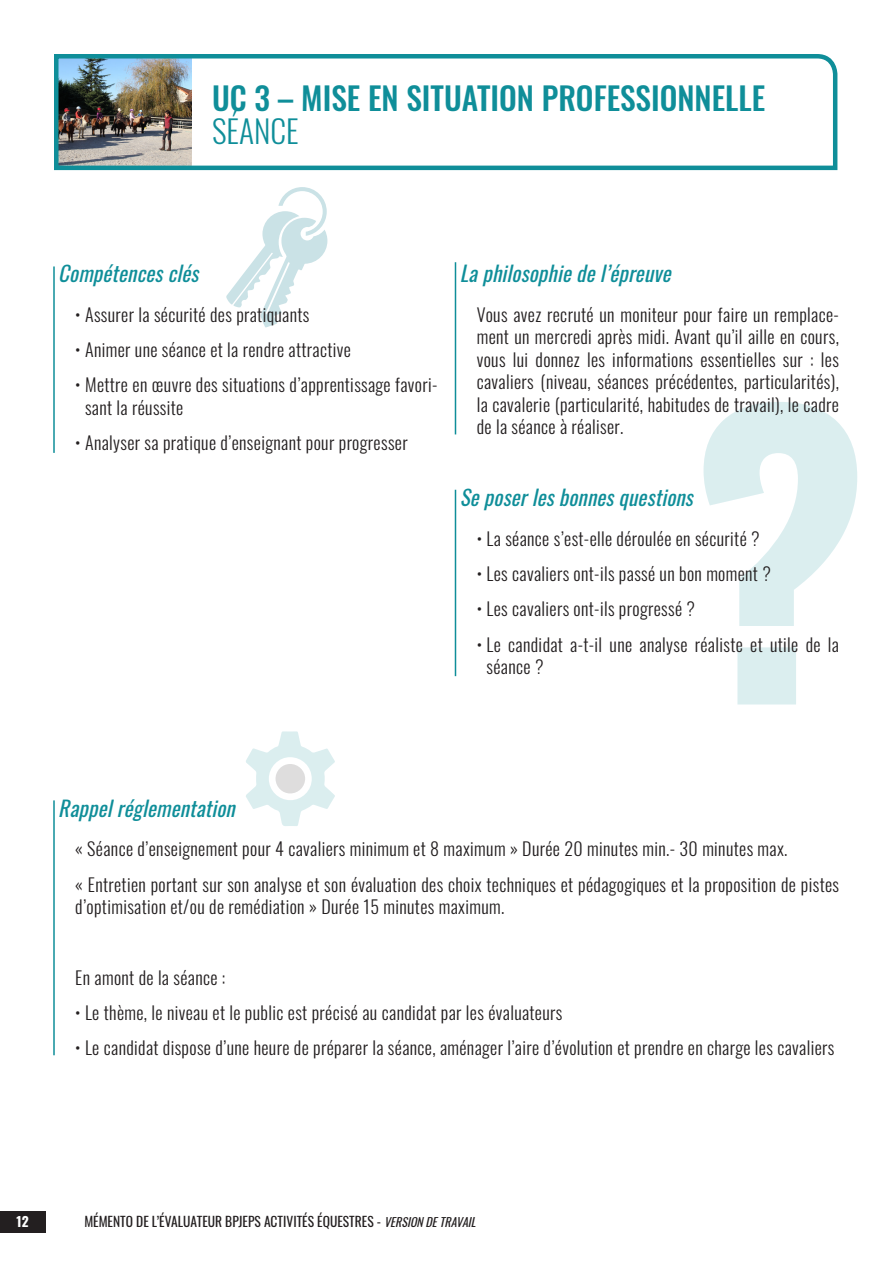
<style>
.page{position:relative;width:893px;height:1263px;background:#fff}
.page>*{position:absolute;margin:0;border:0;box-sizing:border-box;transform-origin:0 0}
.t1{font:500 31.5px "Oswald";color:#0f8e99}
.t2{font:300 31.5px "Oswald";color:#0f8e99}
.t3{font:italic 21px "Oswald";color:#0f8e99}
.t4{font:300 18px/22.5px "Oswald";letter-spacing:.02em;color:#231f20}
.t5{font:13.5px "Oswald";color:#231f20}
.t6{font:700 13.5px "Oswald";color:#fff}
.s1{font-style:italic;font-size:12px}
</style>
<div class="page">
<div style="left:0;top:1209px;width:45px;height:26px;background:linear-gradient(to right,#fff,#fff)"></div>
<div style="left:0;top:1211px;width:45px;height:21px;background:#231f20"></div>
<svg style="left:226px;top:187px;width:101px;height:141px"></svg>
<svg style="left:54px;top:54px;width:784px;height:117px"></svg>
<svg style="left:703px;top:402px;width:154px;height:302px"></svg>
<hr style="left:53px;top:266px;width:2px;height:187px;background:#0f8e99">
<hr style="left:53px;top:800px;width:2px;height:255px;background:#0f8e99">
<hr style="left:455px;top:262px;width:1px;height:172px;background:#0f8e99">
<hr style="left:455px;top:490px;width:1px;height:186px;background:#0f8e99">
<svg style="left:246px;top:731px;width:89px;height:95px"></svg>
<div style="left:275px;top:764px;width:30px;height:29px;background:#dedddd;border-radius:50%"></div>
<h1 class="t1" style="left:212px;top:81px;width:555px">UC 3 – MISE EN SITUATION PROFESSIONNELLE</h1>
<h1 class="t2" style="left:212px;top:103px;width:88px">SÉANCE</h1>
<p class="t3" style="left:58px;top:255px;width:149px">Compétencesclés</p>
<p class="t4" style="left:75px;top:301px;width:236px">• Assurer la sécurité des pratiquants</p>
<p class="t4" style="left:75px;top:336px;width:277px">• Animer une séance et la rendre attractive</p>
<p class="t4" style="left:85px;top:372px;width:354px;text-indent:-10px">• Mettre en œuvre des situations d’apprentissage favori&shy;sant la réussite</p>
<p class="t4" style="left:75px;top:429px;width:334px">• Analyser sa pratique d’enseignant pour progresser</p>
<p class="t3" style="left:460px;top:255px;width:219px">Laphilosophiedel’épreuve</p>
<p class="t4" style="left:477px;top:301px;width:364px;text-align:justify">Vous avez recruté un moniteur pour faire un remplace&shy;ment un mercredi après midi. Avant qu’il aille en cours, vous lui donnez les informations essentielles sur : les cavaliers (niveau, séances précédentes, particularités), la cavalerie (particularité, habitudes de travail), le cadre de la séance à réaliser.</p>
<p class="t3" style="left:460px;top:479px;width:242px">Seposerlesbonnesquestions</p>
<p class="t4" style="left:477px;top:525px;width:284px">• La séance s’est-elle déroulée en sécurité ?</p>
<p class="t4" style="left:477px;top:560px;width:296px">• Les cavaliers ont-ils passé un bon moment ?</p>
<p class="t4" style="left:477px;top:596px;width:220px">• Les cavaliers ont-ils progressé ?</p>
<p class="t4" style="left:487px;top:631px;width:354px;text-indent:-10px">• Le candidat a-t-il une analyse réaliste et utile de la séance ?</p>
<p class="t3" style="left:58px;top:790px;width:185px">Rappelréglementation</p>
<p class="t4" style="left:75px;top:829px;width:765px;line-height:35.2px">« Séance d’enseignement pour 4 cavaliers minimum et 8 maximum » Durée 20 minutes min.- 30 minutes max.<br>« Entretien portant sur son analyse et son évaluation des choix techniques et pédagogiques et la proposition de pistes</p>
<p class="t4" style="left:75px;top:894px;width:431px">d’optimisation et/ou de remédiation » Durée 15 minutes maximum.</p>
<p class="t4" style="left:75px;top:964px;width:152px">En amont de la séance :</p>
<p class="t4" style="left:75px;top:999px;width:489px">• Le thème, le niveau et le public est précisé au candidat par les évaluateurs</p>
<p class="t4" style="left:75px;top:1035px;width:761px">• Le candidat dispose d’une heure de préparer la séance, aménager l’aire d’évolution et prendre en charge les cavaliers</p>
<p class="t6" style="left:17px;top:1215px;width:14px">12</p>
<p class="t5" style="left:84px;top:1209px;width:397px">MÉMENTO DE L’ÉVALUATEUR BPJEPS ACTIVITÉS ÉQUESTRES - <span class="s1">VERSIONDETRAVAIL</span></p>
</div>
